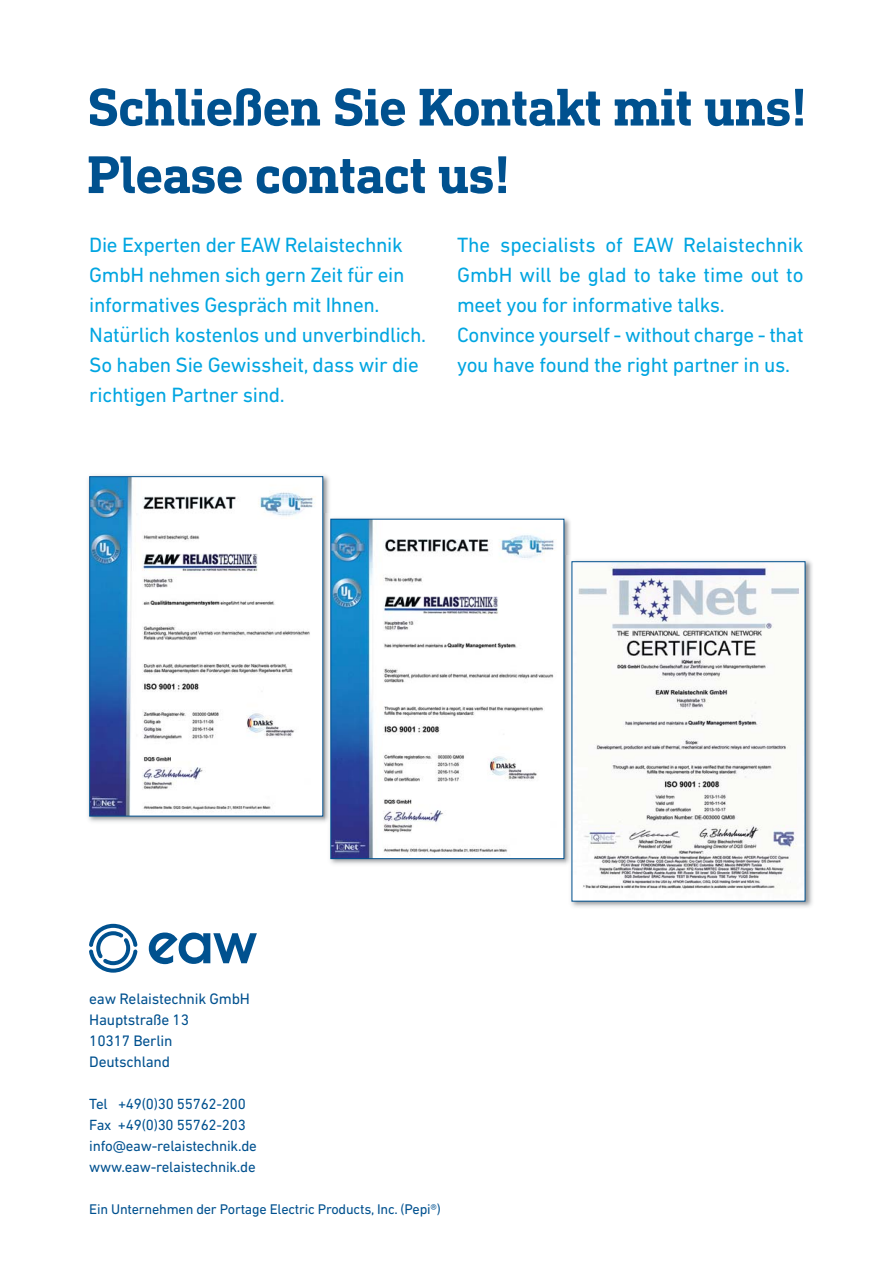
<style>
.page{position:relative;width:893px;height:1263px;background:#fff}
.page>*{position:absolute;margin:0;border:0;box-sizing:border-box;transform-origin:0 0}
.t1{font:700 54px/67.5px "DIN Next Slab Pro";letter-spacing:-.015em;color:#00518f}
.t2{font:21px/30px "DIN Next LT Pro";letter-spacing:-.015em;color:#00a5e1}
.t3{font:15.45px/21px "DIN Next LT Pro";letter-spacing:-.015em;color:#00518f}
.t4{font:15px/21px "DIN Next LT Pro";letter-spacing:-.015em;color:#00518f}
.t5{font:14.25px "DIN Next LT Pro";letter-spacing:-.015em;color:#00518f}
.s1{font-family:"Koz Go Pr 6 N Light Proportional"}
</style>
<div class="page">
<img style="left:88px;top:475px;width:246px;height:347px">
<img style="left:91px;top:478px;width:230px;height:336px">
<div style="left:89px;top:476px;width:234px;height:340px;border:1px solid #00518f"></div>
<img style="left:330px;top:828px;width:242px;height:42px">
<img style="left:334px;top:518px;width:242px;height:310px">
<img style="left:332px;top:521px;width:230px;height:336px">
<div style="left:330px;top:519px;width:234px;height:340px;border:1px solid #00518f"></div>
<img style="left:571px;top:870px;width:242px;height:37px">
<img style="left:576px;top:560px;width:236px;height:310px">
<img style="left:574px;top:563px;width:229px;height:336px">
<svg style="left:149px;top:932px;width:108px;height:32px"></svg>
<svg style="left:89px;top:924px;width:49px;height:49px"></svg>
<h1 class="t1" style="left:87px;top:73px;width:722px">Schließen Sie Kontakt mit uns!<br>Please contact us!</h1>
<p class="t2" style="left:89px;top:232px;width:338px">Die Experten der EAW Relaistechnik GmbH nehmen sich gern Zeit fu<span class="s1">̈</span>r ein informatives Gespräch mit Ihnen.<br>Natu<span class="s1">̈</span>rlich kostenlos und unverbindlich.<br>So haben Sie Gewissheit, dass wir die richtigen Partner sind.</p>
<p class="t2" style="left:457px;top:232px;width:348px">The specialists of EAW Relaistechnik GmbH will be glad to take time out to meet you for informative talks.<br>Convince yourself - without charge - that you have found the right partner in us.</p>
<p class="t3" style="left:89px;top:990px;width:162px">eaw Relaistechnik GmbH<br>Hauptstraße 13<br>10317 Berlin<br>Deutschland</p>
<p class="t4" style="left:89px;top:1095px;width:169px">Tel +49(0)30 55762-200<br>Fax +49(0)30 55762-203 info@eaw-relaistechnik.de www.eaw-relaistechnik.de</p>
<p class="t5" style="left:89px;top:1204px;width:353px">Ein Unternehmen der Portage Electric Products, Inc. (Pepi®)</p>
</div>
